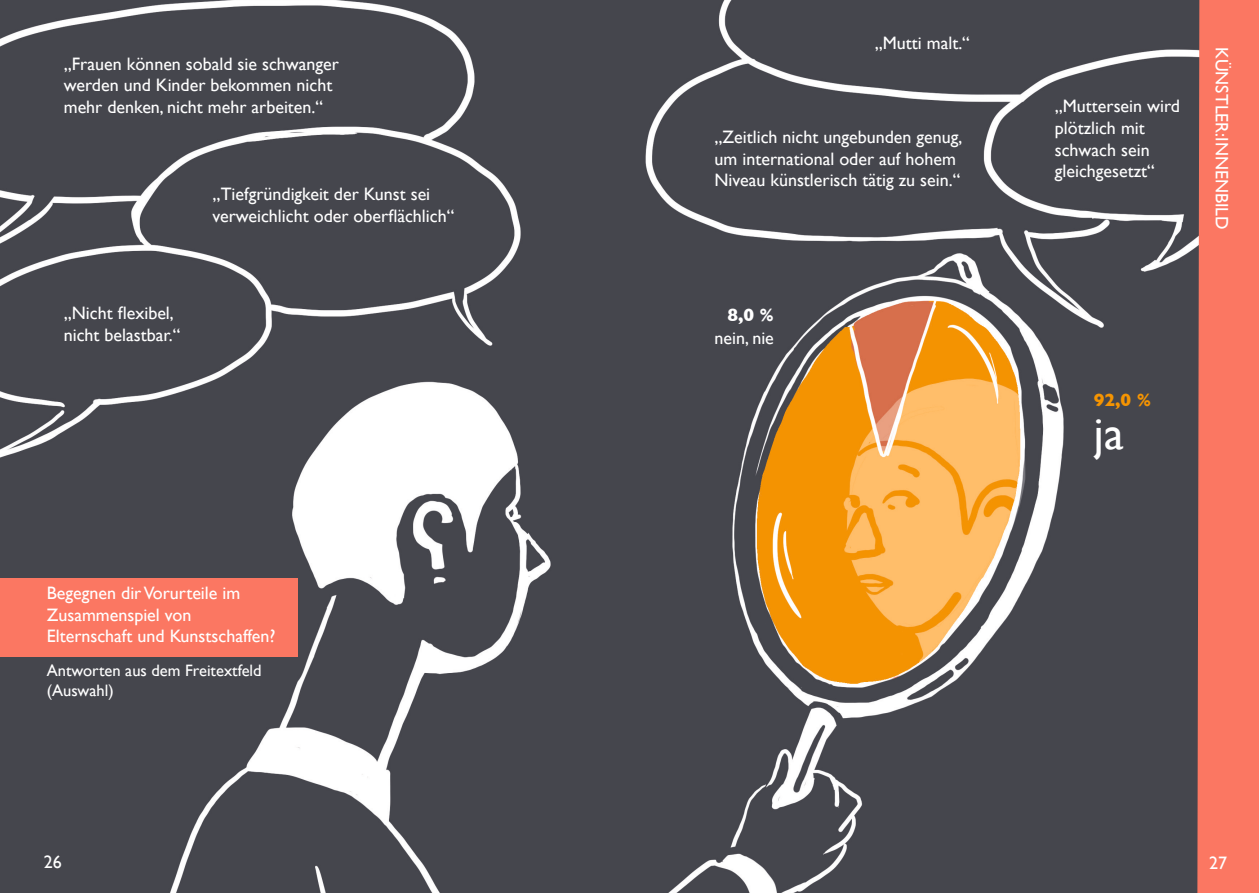
<style>
.page{position:relative;width:1259px;height:893px;background:#fff}
.page>*{position:absolute;margin:0;border:0;box-sizing:border-box;transform-origin:0 0}
.t1{font:46.5px "Gill Sans";color:#fff}
.t2{font:18px/21.6px "Gill Sans";color:#fff}
.t3{font:700 18px "Gill Sans";color:#f59401}
.t4{font:700 18px "Gill Sans";color:#fff}
.t5{font:16.5px/19.8px "Gill Sans";color:#fff}
</style>
<div class="page">
<img style="left:0;top:0;width:1197px;height:893px">
<div style="left:1197px;top:0;width:62px;height:893px;background:#fb7762"></div>
<div style="left:0;top:578px;width:298px;height:79px;background:#fb7762"></div>
<p class="t2" style="left:64px;top:53px;width:277px">„Frauen können sobald sie schwanger werden und Kinder bekommen nicht mehr denken, nicht mehr arbeiten.“</p>
<p class="t2" style="left:213px;top:183px;width:243px">„Tiefgründigkeit der Kunst sei verweichlicht oder oberflächlich“</p>
<p class="t2" style="left:64px;top:302px;width:118px">„Nicht flexibel, nicht belastbar.“</p>
<p class="t2" style="left:47px;top:582px;width:230px">Begegnen dir Vorurteile im<br>Zusammenspiel von<br>Elternschaft und Kunstschaffen?</p>
<p class="t5" style="left:47px;top:660px;width:216px">Antworten aus dem Freitextfeld (Auswahl)</p>
<p class="t2" style="left:874px;top:32px;width:97px">„Mutti malt.“</p>
<p class="t2" style="left:714px;top:126px;width:249px">„Zeitlich nicht ungebunden genug, um international oder auf hohem<br>Niveau künstlerisch tätig zu sein.“</p>
<p class="t4" style="left:727px;top:300px;width:48px">8,0 %</p>
<p class="t2" style="left:714px;top:327px;width:61px">nein, nie</p>
<p class="t2" style="left:1054px;top:95px;width:127px">„Muttersein wird plötzlich mit schwach sein gleichgesetzt“</p>
<p class="t2" style="left:1232px;top:47px;width:184px;rotate:90deg">KÜNSTLER:INNENBILD</p>
<p class="t3" style="left:1093px;top:385px;width:59px">92,0 %</p>
<h1 class="t1" style="left:1093px;top:406px;width:32px">ja</h1>
<p class="t2" style="left:44px;top:851px;width:19px">26</p>
<p class="t2" style="left:1209px;top:852px;width:19px">27</p>
</div>
